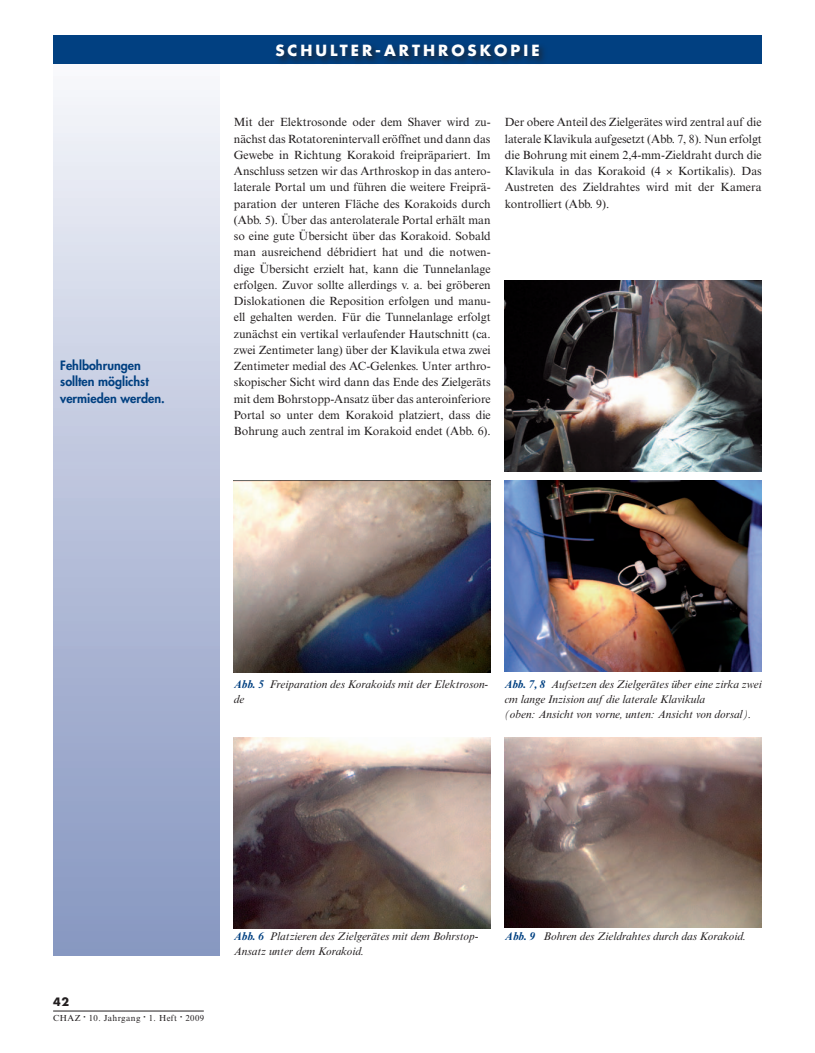
<style>
.page{position:relative;width:815px;height:1053px;background:#fff}
.page>*{position:absolute;margin:0;border:0;box-sizing:border-box;transform-origin:0 0}
.t1{font:700 15px "Futura Std";letter-spacing:.2em;color:#fff}
.t2{font:800 12.5px/16.2px "Futura Std";color:#014081}
.t3{font:11.88px/16.2px "Times New Roman MT Std";color:#231f20;text-align:justify}
.t4{font:italic 11.25px/15px "Times New Roman MT Std";color:#231f20}
.t5{font:700 11.25px "Futura Std";color:#231f20}
.t6{font:8.75px "Times New Roman MT Std";letter-spacing:.05em;color:#231f20}
.s1{font-weight:700;color:#014081}
.s2{font-size:6.25px}
</style>
<div class="page">
<div style="left:53px;top:35px;width:167px;height:920px;background:linear-gradient(to bottom,#f8f8fc,#8494bf)"></div>
<div style="left:53px;top:35px;width:709px;height:29px;background:#014081"></div>
<hr style="left:53px;top:1010px;width:151px;height:1px;background:#231f20">
<div style="left:274px;top:42px;width:274px;height:23px;background:#231f20;opacity:.75"></div>
<img style="left:234px;top:737px;width:257px;height:191px">
<img style="left:505px;top:738px;width:257px;height:189px">
<img style="left:505px;top:480px;width:257px;height:191px">
<img style="left:505px;top:280px;width:257px;height:191px">
<img style="left:234px;top:480px;width:257px;height:192px">
<p class="t2" style="left:60px;top:357px;width:106px">Fehlbohrungen sollten möglichst vermieden werden.</p>
<p class="t1" style="left:275px;top:40px;width:52px">SCHULT</p>
<p class="t1" style="left:351px;top:40px;width:24px">ER-ART</p>
<p class="t1" style="left:423px;top:40px;width:118px">HRO SKO PI E</p>
<p class="t3" style="left:234px;top:114px;width:258px">Mit der Elektrosonde oder dem Shaver wird zu&shy;nächst das Rotatorenintervall eröffnet und dann das Gewebe in Richtung Korakoid freipräpariert. Im Anschluss setzen wir das Arthroskop in das antero&shy;laterale Portal um und führen die weitere Freiprä&shy;paration der unteren Fläche des Korakoids durch (Abb. 5). Über das anterolaterale Portal erhält man so eine gute Übersicht über das Korakoid. Sobald man ausreichend débridiert hat und die notwen&shy;dige Übersicht erzielt hat, kann die Tunnelanlage erfolgen. Zuvor sollte allerdings v. a. bei gröberen Dislokationen die Reposition erfolgen und manu&shy;ell gehalten werden. Für die Tunnelanlage erfolgt zunächst ein vertikal verlaufender Hautschnitt (ca. zwei Zentimeter lang) über der Klavikula etwa zwei Zentimeter medial des AC-Gelenkes. Unter arthro&shy;skopischer Sicht wird dann das Ende des Zielgeräts mit dem Bohrstopp-Ansatz über das anteroinferiore Portal so unter dem Korakoid platziert, dass die Bohrung auch zentral im Korakoid endet (Abb. 6).</p>
<p class="t3" style="left:505px;top:114px;width:258px">Der obere Anteil des Zielgerätes wird zentral auf die laterale Klavikula aufgesetzt (Abb. 7, 8). Nun erfolgt die Bohrung mit einem 2,4-mm-Zieldraht durch die Klavikula in das Korakoid (4</p>
<p class="t3" style="left:505px;top:163px;width:258px;text-indent:173px">Kortikalis). Das Austreten des Zieldrahtes wird mit der Kamera kontrolliert (Abb. 9).</p>
<p class="t4" style="left:234px;top:676px;width:256px"><span class="s1">Abb. 5</span> Freiparation des Korakoids mit der Elektroson&shy;de</p>
<p class="t4" style="left:504px;top:676px;width:259px"><span class="s1">Abb. 7, 8</span> Aufsetzen des Zielgerätes über eine zirka zwei cm lange Inzision auf die laterale Klavikula<br>(oben: Ansicht von vorne, unten: Ansicht von dorsal).</p>
<p class="t5" style="left:53px;top:993px;width:17px">42</p>
<p class="t6" style="left:53px;top:1012px;width:153px">CHAZ <span class="s2">•</span> 10. Jahrgang <span class="s2">•</span> 1. Heft <span class="s2">•</span> 2009</p>
<p class="t4" style="left:234px;top:928px;width:246px"><span class="s1">Abb. 6</span> Platzieren des Zielgerätes mit dem Bohrstop-<br>Ansatz unter dem Korakoid.</p>
<p class="t4" style="left:505px;top:928px;width:243px"><span class="s1">Abb. 9</span> Bohren des Zieldrahtes durch das Korakoid.</p>
</div>
